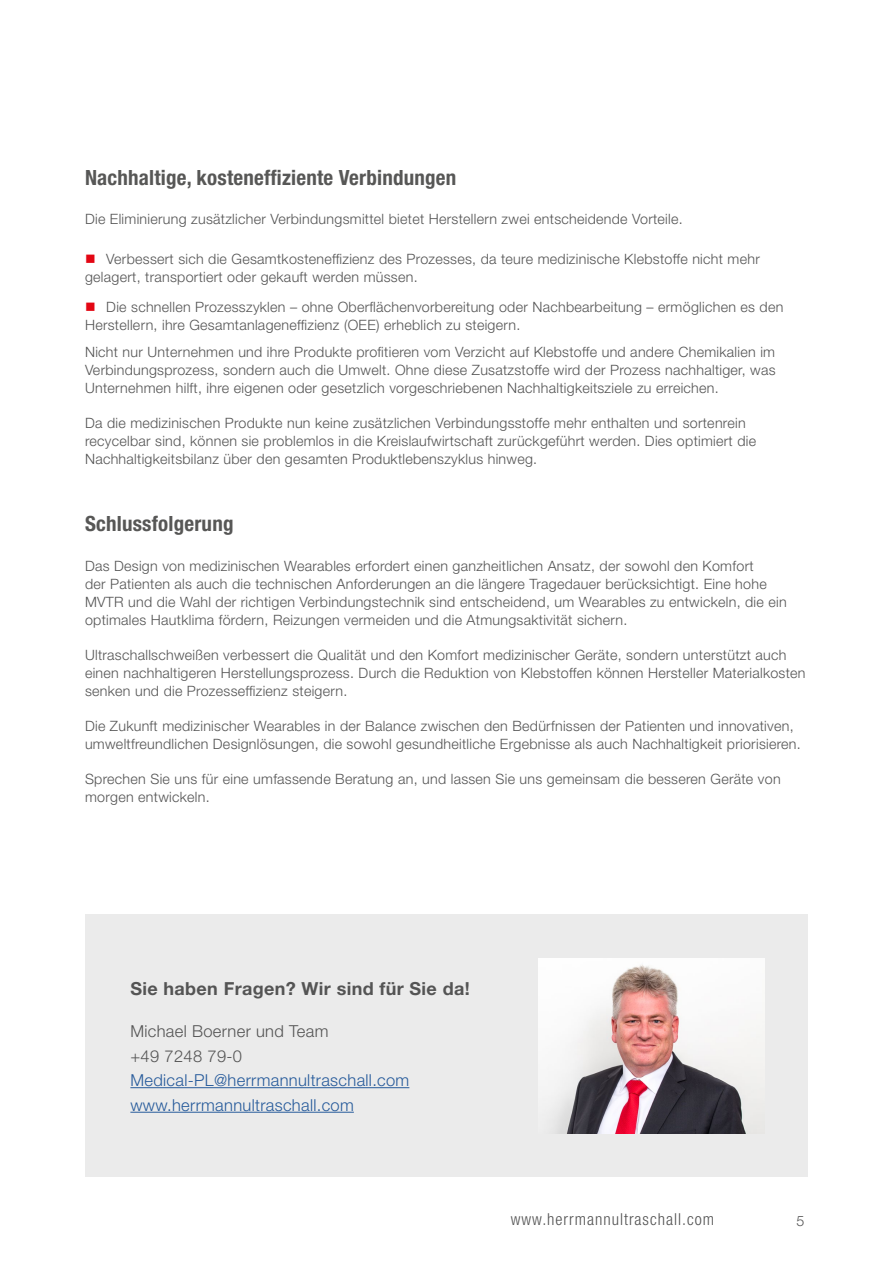
<style>
.page{position:relative;width:893px;height:1263px;background:#fff}
.page>*{position:absolute;margin:0;border:0;box-sizing:border-box;transform-origin:0 0}
.t1{font:700 condensed 21px "Helvetica Neue LT Pro";letter-spacing:.01em;color:#575756}
.t2{font:700 18px "Helvetica Neue LT Pro";letter-spacing:.02em;color:#545454}
.t3{font:300 16.5px/24.5px "Helvetica Neue LT Pro";letter-spacing:.02em;color:#275b9b}
.t4{font:300 16.5px/24.5px "Helvetica Neue LT Pro";letter-spacing:.02em;color:#545454}
.t5{font:300 condensed 16.5px "Helvetica Neue LT Pro";letter-spacing:.06em;color:#545454}
.t6{font:300 14.25px/18px "Helvetica Neue LT Pro";letter-spacing:.02em;color:#545454}
</style>
<div class="page">
<div style="left:85px;top:914px;width:723px;height:263px;background:#ebebeb"></div>
<img style="left:539px;top:958px;width:225px;height:175px">
<hr style="left:130px;top:1087px;width:279px;height:1px;background:#275b9b">
<hr style="left:130px;top:1112px;width:224px;height:1px;background:#275b9b">
<h1 class="t1" style="left:85px;top:165px;width:373px">Nachhaltige, kosteneffiziente Verbindungen</h1>
<p class="t6" style="left:85px;top:210px;width:599px">Die Eliminierung zusätzlicher Verbindungsmittel bietet Herstellern zwei entscheidende Vorteile.</p>
<p class="t6" style="left:85px;top:249px;width:676px;text-indent:21px">Verbessert sich die Gesamtkosteneffizienz des Prozesses, da teure medizinische Klebstoffe nicht mehr gelagert, transportiert oder gekauft werden müssen.</p>
<p class="t6" style="left:85px;top:298px;width:700px;text-indent:21px">Die schnellen Prozesszyklen – ohne Oberflächenvorbereitung oder Nachbearbeitung – ermöglichen es den<br>Herstellern, ihre Gesamtanlageneffizienz (OEE) erheblich zu steigern.</p>
<p class="t6" style="left:85px;top:342px;width:692px;text-align:justify">Nicht nur Unternehmen und ihre Produkte profitieren vom Verzicht auf Klebstoffe und andere Chemikalien im Verbindungsprozess, sondern auch die Umwelt. Ohne diese Zusatzstoffe wird der Prozess nachhaltiger, was Unternehmen hilft, ihre eigenen oder gesetzlich vorgeschriebenen Nachhaltigkeitsziele zu erreichen.</p>
<p class="t6" style="left:85px;top:413px;width:673px">Da die medizinischen Produkte nun keine zusätzlichen Verbindungsstoffe mehr enthalten und sortenrein recycelbar sind, können sie problemlos in die Kreislaufwirtschaft zurückgeführt werden. Dies optimiert die<br>Nachhaltigkeitsbilanz über den gesamten Produktlebenszyklus hinweg.</p>
<h1 class="t1" style="left:85px;top:511px;width:150px">Schlussfolgerung</h1>
<p class="t6" style="left:85px;top:556px;width:703px">Das Design von medizinischen Wearables erfordert einen ganzheitlichen Ansatz, der sowohl den Komfort<br>der Patienten als auch die technischen Anforderungen an die längere Tragedauer berücksichtigt. Eine hohe MVTR und die Wahl der richtigen Verbindungstechnik sind entscheidend, um Wearables zu entwickeln, die ein optimales Hautklima fördern, Reizungen vermeiden und die Atmungsaktivität sichern.</p>
<p class="t6" style="left:85px;top:645px;width:722px">Ultraschallschweißen verbessert die Qualität und den Komfort medizinischer Geräte, sondern unterstützt auch einen nachhaltigeren Herstellungsprozess. Durch die Reduktion von Klebstoffen können Hersteller Materialkosten senken und die Prozesseffizienz steigern.</p>
<p class="t6" style="left:85px;top:716px;width:717px">Die Zukunft medizinischer Wearables in der Balance zwischen den Bedürfnissen der Patienten und innovativen, umweltfreundlichen Designlösungen, die sowohl gesundheitliche Ergebnisse als auch Nachhaltigkeit priorisieren.</p>
<p class="t6" style="left:85px;top:769px;width:697px">Sprechen Sie uns für eine umfassende Beratung an, und lassen Sie uns gemeinsam die besseren Geräte von morgen entwickeln.</p>
<p class="t2" style="left:130px;top:977px;width:341px">Sie haben Fragen? Wir sind für Sie da!</p>
<p class="t4" style="left:130px;top:1018px;width:200px">Michael Boerner und Team +49 7248 79-0</p>
<p class="t3" style="left:130px;top:1067px;width:280px">Medical-PL@herrmannultraschall.com www.herrmannultraschall.com</p>
<p class="t5" style="left:511px;top:1210px;width:205px">www.herrmannultraschall.com</p>
<p class="t6" style="left:796px;top:1211px;width:9px">5</p>
</div>
